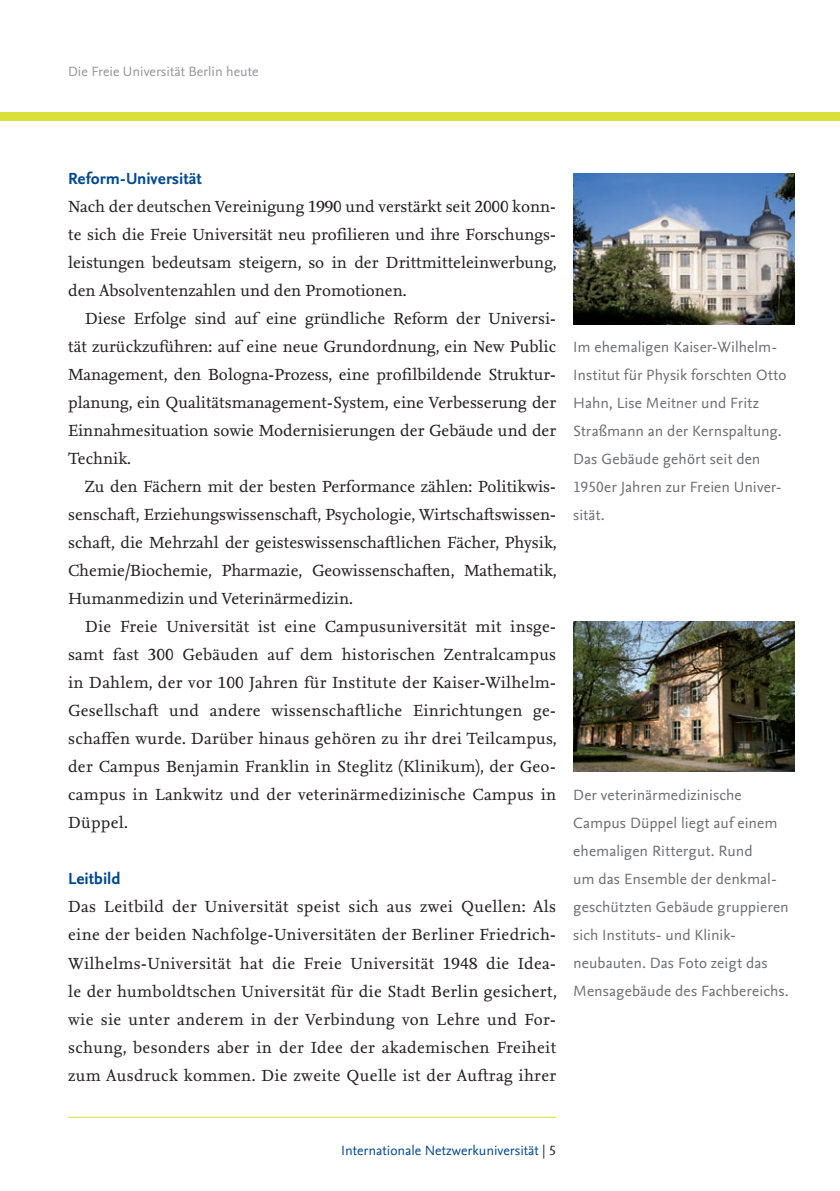
<style>
.page{position:relative;width:840px;height:1191px;background:#fff}
.page>*{position:absolute;margin:0;border:0;box-sizing:border-box;transform-origin:0 0}
.t1{font:16.8px/28px "Nexus Serif TF";letter-spacing:.015em;color:#231f20;text-align:justify}
.t2{font:700 16.8px "Nexus Sans OT";color:#014890}
.t3{font:15.6px/28px "Nexus Sans OT";letter-spacing:.005em;color:#6c6d70}
.t4{font:14px "Nexus Sans OT";color:#014890}
.t5{font:14px "Nexus Sans OT";color:#939598}
.s1{color:#231f20}
</style>
<div class="page">
<img style="left:573px;top:173px;width:221px;height:151px">
<img style="left:573px;top:621px;width:221px;height:150px">
<hr style="left:68px;top:1116px;width:488px;height:1px;background:#d8e039">
<div style="left:0;top:112px;width:839px;height:9px;background:#d8e039"></div>
<p class="t5" style="left:68px;top:63px;width:192px">Die Freie Universität Berlin heute</p>
<p class="t2" style="left:68px;top:168px;width:135px">Reform-Universität</p>
<p class="t1" style="left:68px;top:192px;width:490px">Nach der deutschen Vereinigung 1990 und verstärkt seit 2000 konn&shy;te sich die Freie Universität neu profilieren und ihre Forschungs&shy;leistungen bedeutsam steigern, so in der Drittmitteleinwerbung, den Absolventenzahlen und den Promotionen.</p>
<p class="t1" style="left:68px;top:304px;width:489px;text-indent:17px">Diese Erfolge sind auf eine gründliche Reform der Universi&shy;tät zurückzuführen: auf eine neue Grundordnung, ein New Public Management, den Bologna-Prozess, eine profilbildende Struktur&shy;planung, ein Qualitätsmanagement-System, eine Verbesserung der Einnahmesituation sowie Modernisierungen der Gebäude und der Technik.</p>
<p class="t1" style="left:68px;top:472px;width:490px;text-indent:17px">Zu den Fächern mit der besten Performance zählen: Politikwis&shy;senschaft, Erziehungswissenschaft, Psychologie, Wirtschaftswissen&shy;schaft, die Mehrzahl der geisteswissenschaftlichen Fächer, Physik, Chemie/Biochemie, Pharmazie, Geowissenschaften, Mathematik, Humanmedizin und Veterinärmedizin.</p>
<p class="t1" style="left:68px;top:612px;width:490px;text-align:left;text-indent:17px">Die Freie Universität ist eine Campusuniversität mit insge&shy;samt fast 300 Gebäuden auf dem historischen Zentralcampus in Dahlem, der vor 100 Jahren für Institute der Kaiser-Wilhelm-Gesellschaft und andere wissenschaftliche Einrichtungen ge&shy;schaffen wurde. Darüber hinaus gehören zu ihr drei Teilcampus, der Campus Benjamin Franklin in Steglitz (Klinikum), der Geo&shy;campus in Lankwitz und der veterinärmedizinische Campus in Düppel.</p>
<p class="t2" style="left:68px;top:868px;width:54px">Leitbild</p>
<p class="t1" style="left:68px;top:892px;width:490px;text-align:left">Das Leitbild der Universität speist sich aus zwei Quellen: Als eine der beiden Nachfolge-Universitäten der Berliner Friedrich-Wilhelms-Universität hat die Freie Universität 1948 die Idea&shy;le der humboldtschen Universität für die Stadt Berlin gesichert, wie sie unter anderem in der Verbindung von Lehre und For&shy;schung, besonders aber in der Idee der akademischen Freiheit zum Ausdruck kommen. Die zweite Quelle ist der Auftrag ihrer</p>
<p class="t3" style="left:573px;top:333px;width:214px">Im ehemaligen Kaiser-Wilhelm-<br>Institut für Physik forschten Otto<br>Hahn, Lise Meitner und Fritz<br>Straßmann an der Kernspaltung.<br>Das Gebäude gehört seit den<br>1950er Jahren zur Freien Univer&shy;sität.</p>
<p class="t3" style="left:573px;top:781px;width:217px">Der veterinärmedizinische<br>Campus Düppel liegt auf einem ehemaligen Rittergut. Rund<br>um das Ensemble der denkmal&shy;geschützten Gebäude gruppieren sich Instituts- und Klinik&shy;neubauten. Das Foto zeigt das<br>Mensagebäude des Fachbereichs.</p>
<p class="t4" style="left:341px;top:1141px;width:216px">Internationale Netzwerkuniversität <span class="s1">| 5</span></p>
</div>
